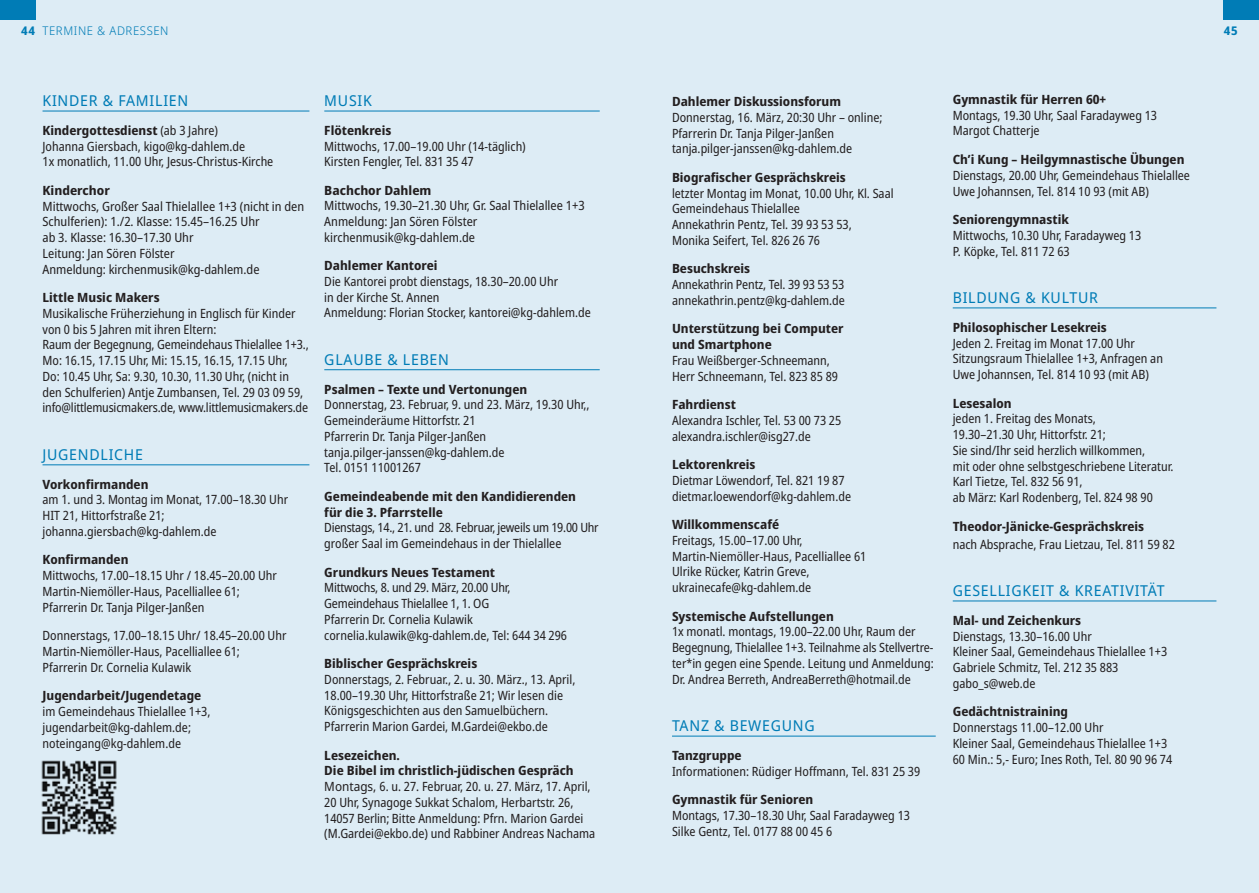
<style>
.page{position:relative;width:1259px;height:893px;background:#ddecf5}
.page>*{position:absolute;margin:0;border:0;box-sizing:border-box;transform-origin:0 0}
.Termine_Titel{font:15px "Noto Sans Display";letter-spacing:.05em;color:#007cb6}
.Termine{font:semi-condensed 12.75px/15.8px "Noto Sans Display";color:#231f20}
.Rubrik{font:300 12px "Noto Sans Display";letter-spacing:.05em;color:#007cb6}
.Rubrik-2{font:700 12px "Noto Sans Display";color:#007cb6}
.s1{font-weight:700;font-stretch:normal}
.s2{font-stretch:normal}
</style>
<div class="page">
<hr style="left:43px;top:111px;width:266px;height:1px;background:#007cb6">
<hr style="left:43px;top:464px;width:266px;height:1px;background:#007cb6">
<hr style="left:324px;top:111px;width:276px;height:1px;background:#007cb6">
<hr style="left:324px;top:369px;width:276px;height:1px;background:#007cb6">
<hr style="left:672px;top:736px;width:263px;height:1px;background:#007cb6">
<hr style="left:952px;top:308px;width:264px;height:1px;background:#007cb6">
<hr style="left:952px;top:601px;width:264px;height:1px;background:#007cb6">
<div style="left:0;top:0;width:35px;height:19px;background:#007cb6"></div>
<div style="left:1223px;top:0;width:36px;height:19px;background:#007cb6"></div>
<img style="left:41px;top:760px;width:76px;height:74px">
<p class="Rubrik-2" style="left:21px;top:22px;width:16px">44</p>
<p class="Rubrik" style="left:43px;top:22px;width:128px">TERMINE &amp; ADRESSEN</p>
<p class="Rubrik-2" style="left:1223px;top:22px;width:15px">45</p>
<p class="Termine_Titel" style="left:43px;top:90px;width:147px">KINDER &amp; FAMILIEN</p>
<p class="Termine" style="left:43px;top:123px;width:232px"><span class="s1">Kindergottesdienst</span> (ab 3 Jahre)<br>Johanna Giersbach, kigo@kg-dahlem.de<br>1x monatlich, 11.00 Uhr, Jesus-Christus-Kirche</p>
<p class="Termine" style="left:43px;top:183px;width:263px"><span class="s1">Kinderchor<br></span>Mittwochs, Großer Saal Thielallee 1+3 (nicht in den Schulferien): 1./2. Klasse: 15.45–16.25 Uhr<br>ab 3. Klasse: 16.30–17.30 Uhr<br>Leitung: Jan Sören Fölster<br>Anmeldung: kirchenmusik@kg-dahlem.de</p>
<p class="Termine" style="left:43px;top:290px;width:268px"><span class="s1">Little Music Makers<br></span>Musikalische Früherziehung in Englisch für Kinder von 0 bis 5 Jahren mit ihren Eltern:<br>Raum der Begegnung, Gemeindehaus Thielallee 1+3., Mo: 16.15, 17.15 Uhr, Mi: 15.15, 16.15, 17.15 Uhr,<br>Do: 10.45 Uhr, Sa: 9.30, 10.30, 11.30 Uhr, (nicht in den Schulferien) Antje Zumbansen, Tel. 29 03 09 59, info@littlemusicmakers.de, www.littlemusicmakers.de</p>
<p class="Termine_Titel" style="left:43px;top:444px;width:102px">JUGENDLICHE</p>
<p class="Termine" style="left:43px;top:476px;width:247px"><span class="s1">Vorkonfirmanden<br></span>am 1. und 3. Montag im Monat, 17.00–18.30 Uhr<br>HIT 21, Hittorfstraße 21; johanna.giersbach@kg-dahlem.de</p>
<p class="Termine" style="left:43px;top:552px;width:236px"><span class="s1">Konfirmanden<br></span>Mittwochs, 17.00–18.15 Uhr / 18.45–20.00 Uhr Martin-Niemöller-Haus, Pacelliallee 61; Pfarrerin Dr. Tanja Pilger-Janßen</p>
<p class="Termine" style="left:43px;top:628px;width:245px">Donnerstags, 17.00–18.15 Uhr/ 18.45–20.00 Uhr<br>Martin-Niemöller-Haus, Pacelliallee 61;<br>Pfarrerin Dr. Cornelia Kulawik</p>
<p class="Termine" style="left:43px;top:688px;width:169px"><span class="s1">Jugendarbeit/Jugendetage </span>im Gemeindehaus Thielallee 1+3, jugendarbeit@kg-dahlem.de; noteingang@kg-dahlem.de</p>
<p class="Termine_Titel" style="left:324px;top:90px;width:49px">MUSIK</p>
<p class="Termine" style="left:324px;top:123px;width:203px"><span class="s1">Flötenkreis<br></span>Mittwochs, 17.00–19.00 Uhr (14-täglich)<br>Kirsten Fengler, Tel. 831 35 47</p>
<p class="Termine" style="left:324px;top:183px;width:262px"><span class="s1">Bachchor Dahlem<br></span>Mittwochs, 19.30–21.30 Uhr, Gr. Saal Thielallee 1+3<br>Anmeldung: Jan Sören Fölster kirchenmusik@kg-dahlem.de</p>
<p class="Termine" style="left:324px;top:258px;width:268px"><span class="s1">Dahlemer Kantorei<br></span>Die Kantorei probt dienstags, 18.30–20.00 Uhr<br>in der Kirche St. Annen<br>Anmeldung: Florian Stocker, kantorei@kg-dahlem.de</p>
<p class="Termine_Titel" style="left:324px;top:349px;width:126px">GLAUBE &amp; LEBEN</p>
<p class="Termine" style="left:324px;top:381px;width:267px"><span class="s1">Psalmen – Texte und Vertonungen </span>Donnerstag, 23. Februar, 9. und 23. März, 19.30 Uhr,, Gemeinderäume Hittorfstr. 21<br>Pfarrerin Dr. Tanja Pilger-Janßen tanja.pilger-janssen@kg-dahlem.de<br>Tel. 0151 11001267</p>
<p class="Termine" style="left:324px;top:489px;width:276px"><span class="s1">Gemeindeabende mit den Kandidierenden<br>für die 3. Pfarrstelle<br></span>Dienstags, 14., 21. und 28. Februar, jeweils um 19.00 Uhr großer Saal im Gemeindehaus in der Thielallee</p>
<p class="Termine" style="left:324px;top:564px;width:244px"><span class="s1">Grundkurs Neues Testament<br></span>Mittwochs, 8. und 29. März, 20.00 Uhr, Gemeindehaus Thielallee 1, 1. OG<br>Pfarrerin Dr. Cornelia Kulawik cornelia.kulawik@kg-dahlem.de, Tel: 644 34 296</p>
<p class="Termine" style="left:324px;top:656px;width:253px"><span class="s1">Biblischer Gesprächskreis<br></span>Donnerstags, 2. Februar., 2. u. 30. März., 13. April, 18.00–19.30 Uhr, Hittorfstraße 21; Wir lesen die Königsgeschichten aus den Samuelbüchern.<br>Pfarrerin Marion Gardei, M.Gardei@ekbo.de</p>
<p class="Termine" style="left:324px;top:747px;width:272px"><span class="s1">Lesezeichen.<br>Die Bibel im christlich-jüdischen Gespräch </span><span class="s2">Montags,</span> 6. u. 27. Februar, 20. u. 27. März, 17. April, 20 Uhr, Synagoge Sukkat Schalom, Herbartstr. 26, 14057 Berlin; Bitte Anmeldung: Pfrn. Marion Gardei (M.Gardei@ekbo.de) und Rabbiner Andreas Nachama</p>
<p class="Termine" style="left:672px;top:94px;width:212px"><span class="s1">Dahlemer Diskussionsforum </span>Donnerstag, 16. März, 20:30 Uhr – online; Pfarrerin Dr. Tanja Pilger-Janßen tanja.pilger-janssen@kg-dahlem.de</p>
<p class="Termine" style="left:672px;top:170px;width:223px"><span class="s1">Biografischer Gesprächskreis<br></span>letzter Montag im Monat, 10.00 Uhr, Kl. Saal Gemeindehaus Thielallee<br>Annekathrin Pentz, Tel. 39 93 53 53,<br>Monika Seifert, Tel. 826 26 76</p>
<p class="Termine" style="left:672px;top:261px;width:174px"><span class="s1">Besuchskreis<br></span>Annekathrin Pentz, Tel. 39 93 53 53 annekathrin.pentz@kg-dahlem.de</p>
<p class="Termine" style="left:672px;top:321px;width:173px"><span class="s1">Unterstützung bei Computer und Smartphone<br></span>Frau Weißberger-Schneemann,<br>Herr Schneemann, Tel. 823 85 89</p>
<p class="Termine" style="left:672px;top:397px;width:171px"><span class="s1">Fahrdienst<br></span>Alexandra Ischler, Tel. 53 00 73 25 alexandra.ischler@isg27.de</p>
<p class="Termine" style="left:672px;top:457px;width:181px"><span class="s1">Lektorenkreis<br></span>Dietmar Löwendorf, Tel. 821 19 87 dietmar.loewendorf@kg-dahlem.de</p>
<p class="Termine" style="left:672px;top:517px;width:196px"><span class="s1">Willkommenscafé<br></span>Freitags, 15.00–17.00 Uhr,<br>Martin-Niemöller-Haus, Pacelliallee 61<br>Ulrike Rücker, Katrin Greve, ukrainecafe@kg-dahlem.de</p>
<p class="Termine" style="left:672px;top:608px;width:263px"><span class="s1">Systemische Aufstellungen<br></span>1x monatl. montags, 19.00–22.00 Uhr, Raum der Begegnung, Thielallee 1+3. Teilnahme als Stellvertre&shy;ter*in gegen eine Spende. Leitung und Anmeldung:<br>Dr. Andrea Berreth, AndreaBerreth@hotmail.de</p>
<p class="Termine_Titel" style="left:672px;top:715px;width:144px">TANZ &amp; BEWEGUNG</p>
<p class="Termine" style="left:672px;top:748px;width:250px"><span class="s1">Tanzgruppe<br></span>Informationen: Rüdiger Hoffmann, Tel. 831 25 39</p>
<p class="Termine" style="left:672px;top:792px;width:239px"><span class="s1">Gymnastik für Senioren<br></span>Montags, 17.30–18.30 Uhr, Saal Faradayweg 13<br>Silke Gentz, Tel. 0177 88 00 45 6</p>
<p class="Termine" style="left:952px;top:92px;width:206px"><span class="s1">Gymnastik für Herren 60+<br></span>Montags, 19.30 Uhr, Saal Faradayweg 13<br>Margot Chatterje</p>
<p class="Termine" style="left:952px;top:152px;width:239px"><span class="s1">Ch’i Kung – Heilgymnastische Übungen<br></span>Dienstags, 20.00 Uhr, Gemeindehaus Thielallee<br>Uwe Johannsen, Tel. 814 10 93 (mit AB)</p>
<p class="Termine" style="left:952px;top:212px;width:190px"><span class="s1">Seniorengymnastik<br></span>Mittwochs, 10.30 Uhr, Faradayweg 13<br>P. Köpke, Tel. 811 72 63</p>
<p class="Termine_Titel" style="left:952px;top:287px;width:147px">BILDUNG &amp; KULTUR</p>
<p class="Termine" style="left:952px;top:320px;width:212px"><span class="s1">Philosophischer Lesekreis<br></span>Jeden 2. Freitag im Monat 17.00 Uhr Sitzungsraum Thielallee 1+3, Anfragen an Uwe Johannsen, Tel. 814 10 93 (mit AB)</p>
<p class="Termine" style="left:952px;top:395px;width:221px"><span class="s1">Lesesalon<br></span>jeden 1. Freitag des Monats,<br>19.30–21.30 Uhr, Hittorfstr. 21;<br>Sie sind/Ihr seid herzlich willkommen,<br>mit oder ohne selbstgeschriebene Literatur.<br>Karl Tietze, Tel. 832 56 91,<br>ab März: Karl Rodenberg, Tel. 824 98 90</p>
<p class="Termine" style="left:952px;top:517px;width:224px;line-height:18px"><span class="s1">Theodor-Jänicke-Gesprächskreis<br></span>nach Absprache, Frau Lietzau, Tel. 811 59 82</p>
<p class="Termine_Titel" style="left:952px;top:580px;width:213px">GESELLIGKEIT &amp; KREATIVITÄT</p>
<p class="Termine" style="left:952px;top:613px;width:216px"><span class="s1">Mal- und Zeichenkurs<br></span>Dienstags, 13.30–16.00 Uhr<br>Kleiner Saal, Gemeindehaus Thielallee 1+3<br>Gabriele Schmitz, Tel. 212 35 883 gabo_s@web.de</p>
<p class="Termine" style="left:952px;top:704px;width:221px"><span class="s1">Gedächtnistraining<br></span>Donnerstags 11.00–12.00 Uhr<br>Kleiner Saal, Gemeindehaus Thielallee 1+3<br>60 Min.: 5,- Euro; Ines Roth, Tel. 80 90 96 74</p>
</div>
